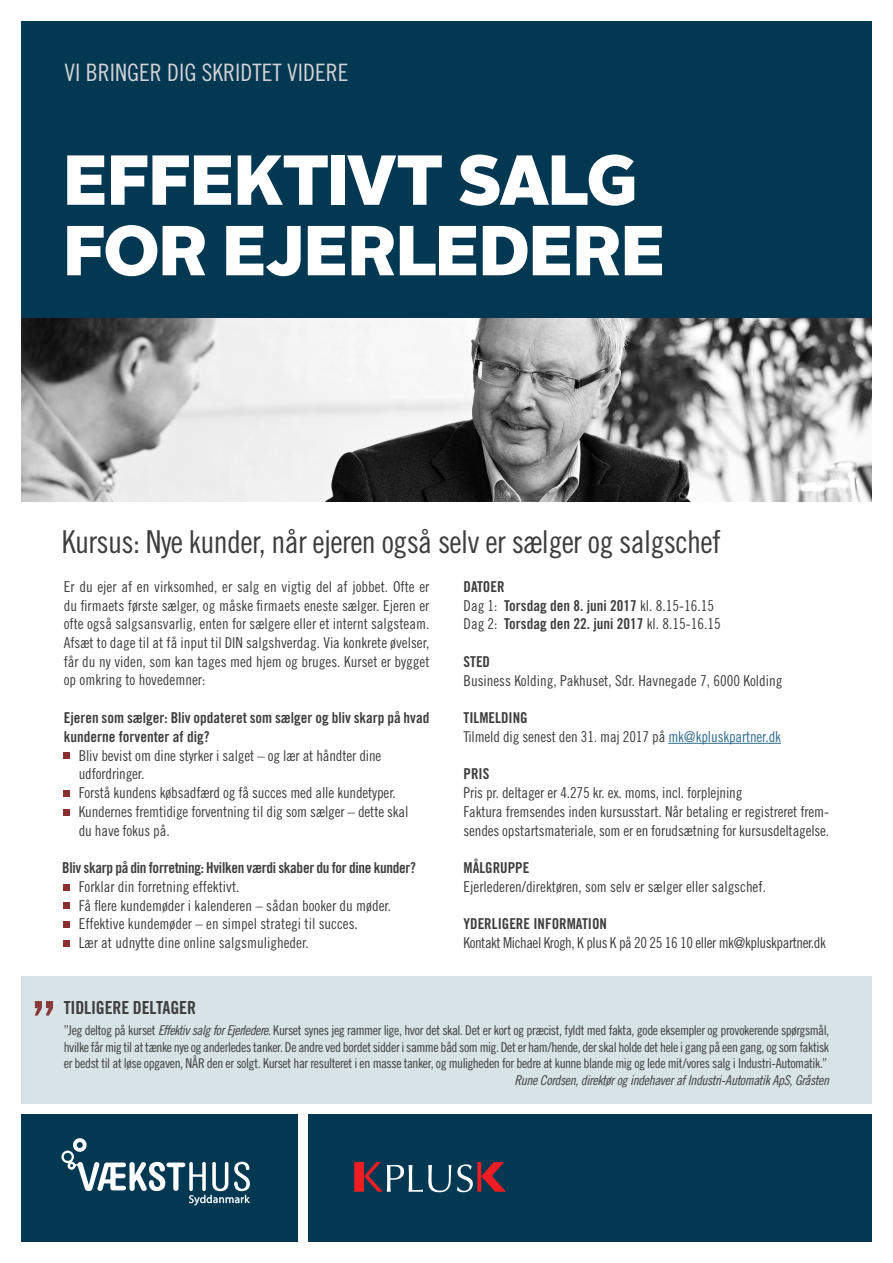
<style>
.page{position:relative;width:893px;height:1263px;background:#fff}
.page>*{position:absolute;margin:0;border:0;box-sizing:border-box;transform-origin:0 0}
.t1{font:900 70.5px/70.5px "Alright Sans";letter-spacing:-.015em;color:#fff}
.t2{font:60px "Trade Gothic LT Std Bd Cn 20";color:#893b39}
.t3{font:31.5px "Trade Gothic LT Std Cn 18";letter-spacing:-.02em;color:#3e3e3f}
.t4{font:24px "Trade Gothic LT Std Cn 18";color:#d1d2d4}
.t5{font:18px "Trade Gothic LT Std Bd Cn 20";letter-spacing:-.01em;color:#3e3e3f}
.t6{font:15px/18.8px "Trade Gothic LT Std Cn 18";letter-spacing:-.01em;color:#3e3e3f}
.t7{font:15px/18.8px "Trade Gothic LT Std Bd Cn 20";color:#3e3e3f}
.t8{font:15px "Trade Gothic LT Std Cn 18";letter-spacing:-.03em;color:#3e3e3f}
.t9{font:15px "Trade Gothic LT Std Bd Cn 20";letter-spacing:-.02em;color:#3e3e3f}
.t10{font:13.5px/16.5px "Trade Gothic LT Std Cn 18";letter-spacing:-.035em;color:#3e3e3f;text-align:justify}
.t11{font:13.5px "Trade Gothic LT Std Cn 18 Obl";letter-spacing:-.03em;color:#3e3e3f}
.s1{font-family:"Trade Gothic LT Std Cn 18"}
.s2{color:#316d8d}
.s3{font-family:"Trade Gothic LT Std Cn 18 Obl"}
</style>
<div class="page">
<div style="left:308px;top:1114px;width:564px;height:128px;background:#033852"></div>
<svg style="left:64px;top:753px;width:6px;height:6px"></svg>
<svg style="left:64px;top:790px;width:6px;height:6px"></svg>
<svg style="left:64px;top:809px;width:6px;height:6px"></svg>
<svg style="left:64px;top:884px;width:6px;height:6px"></svg>
<svg style="left:64px;top:903px;width:6px;height:6px"></svg>
<div style="left:64px;top:921px;width:6px;height:7px;background:#8a2e31"></div>
<svg style="left:64px;top:940px;width:6px;height:6px"></svg>
<hr style="left:668px;top:743px;width:113px;height:1px;background:#316d8d">
<div style="left:21px;top:21px;width:851px;height:298px;background:#033852"></div>
<img style="left:21px;top:319px;width:851px;height:183px">
<div style="left:21px;top:976px;width:851px;height:127px;background:#d8e3e8"></div>
<div style="left:21px;top:1114px;width:277px;height:128px;background:#033852"></div>
<svg style="left:61px;top:1138px;width:189px;height:67px"></svg>
<svg style="left:354px;top:1162px;width:97px;height:30px"></svg>
<svg style="left:457px;top:1162px;width:49px;height:30px"></svg>
<h3 class="t4" style="left:64px;top:58px;width:285px">VI BRINGER DIG SKRIDTET VIDERE</h3>
<h1 class="t1" style="left:63px;top:145px;width:603px">EFFEKTIVT SALG<br>FOR EJERLEDERE</h1>
<h3 class="t3" style="left:62px;top:523px;width:660px">Kursus: Nye kunder, når ejeren også selv er sælger og salgschef</h3>
<p class="t6" style="left:64px;top:577px;width:367px;text-align:justify">Er du ejer af en virksomhed, er salg en vigtig del af jobbet. Ofte er du firmaets første sælger, og måske firmaets eneste sælger. Ejeren er ofte også salgsansvarlig, enten for sælgere eller et internt salgsteam.<br>Afsæt to dage til at få input til DIN salgshverdag. Via konkrete øvelser, får du ny viden, som kan tages med hjem og bruges. Kurset er bygget op omkring to hovedemner:</p>
<p class="t7" style="left:64px;top:708px;width:367px">Ejeren som sælger: Bliv opdateret som sælger og bliv skarp på hvad kunderne forventer af dig?</p>
<p class="t6" style="left:79px;top:746px;width:331px">Bliv bevist om dine styrker i salget – og lær at håndter dine udfordringer.<br>Forstå kundens købsadfærd og få succes med alle kundetyper.<br>Kundernes fremtidige forventning til dig som sælger – dette skal du have fokus på.</p>
<p class="t9" style="left:62px;top:859px;width:355px">Bliv skarp på din forretning: Hvilken værdi skaber du for dine kunder?</p>
<p class="t6" style="left:79px;top:877px;width:314px">Forklar din forretning effektivt.<br>Få flere kundemøder i kalenderen – sådan booker du møder.<br>Effektive kundemøder – en simpel strategi til succes.<br>Lær at udnytte dine online salgsmuligheder.</p>
<p class="t7" style="left:463px;top:577px;width:259px">DATOER<br><span class="s1">Dag 1:</span> Torsdag den 8. juni 2017 <span class="s1">kl. 8.15-16.15<br>Dag 2:</span> Torsdag den 22. juni 2017 <span class="s1">kl. 8.15-16.15</span></p>
<p class="t7" style="left:463px;top:652px;width:28px">STED</p>
<p class="t6" style="left:463px;top:671px;width:320px">Business Kolding, Pakhuset, Sdr. Havnegade 7, 6000 Kolding</p>
<p class="t7" style="left:463px;top:708px;width:66px">TILMELDING</p>
<p class="t6" style="left:463px;top:727px;width:319px">Tilmeld dig senest den 31. maj 2017 på <span class="s2">mk@kpluskpartner.dk</span></p>
<p class="t7" style="left:463px;top:764px;width:27px">PRIS</p>
<p class="t6" style="left:463px;top:783px;width:367px">Pris pr. deltager er 4.275 kr. ex. moms, incl. forplejning<br>Faktura fremsendes inden kursusstart. Når betaling er registreret frem&shy;sendes opstartsmateriale, som er en forudsætning for kursusdeltagelse.</p>
<p class="t7" style="left:463px;top:858px;width:67px">MÅLGRUPPE</p>
<p class="t6" style="left:463px;top:877px;width:304px">Ejerlederen/direktøren, som selv er sælger eller salgschef.</p>
<p class="t7" style="left:463px;top:914px;width:145px">YDERLIGERE INFORMATION</p>
<p class="t8" style="left:463px;top:934px;width:364px">Kontakt Michael Krogh, K plus K på 20 25 16 10 eller mk@kpluskpartner.dk</p>
<h2 class="t2" style="left:31px;top:986px;width:28px">”</h2>
<p class="t5" style="left:64px;top:997px;width:134px">TIDLIGERE DELTAGER</p>
<p class="t10" style="left:64px;top:1022px;width:767px">”Jeg deltog på kurset <span class="s3">Effektiv salg for Ejerledere.</span> Kurset synes jeg rammer lige, hvor det skal. Det er kort og præcist, fyldt med fakta, gode eksempler og provokerende spørgsmål, hvilke får mig til at tænke nye og anderledes tanker. De andre ved bordet sidder i samme båd som mig. Det er ham/hende, der skal holde det hele i gang på een gang, og som faktisk er bedst til at løse opgaven, NÅR den er solgt. Kurset har resulteret i en masse tanker, og muligheden for bedre at kunne blande mig og lede mit/vores salg i Industri-Automatik.”</p>
<p class="t11" style="left:515px;top:1072px;width:316px">Rune Cordsen, direktør og indehaver af Industri-Automatik ApS, Gråsten</p>
</div>
